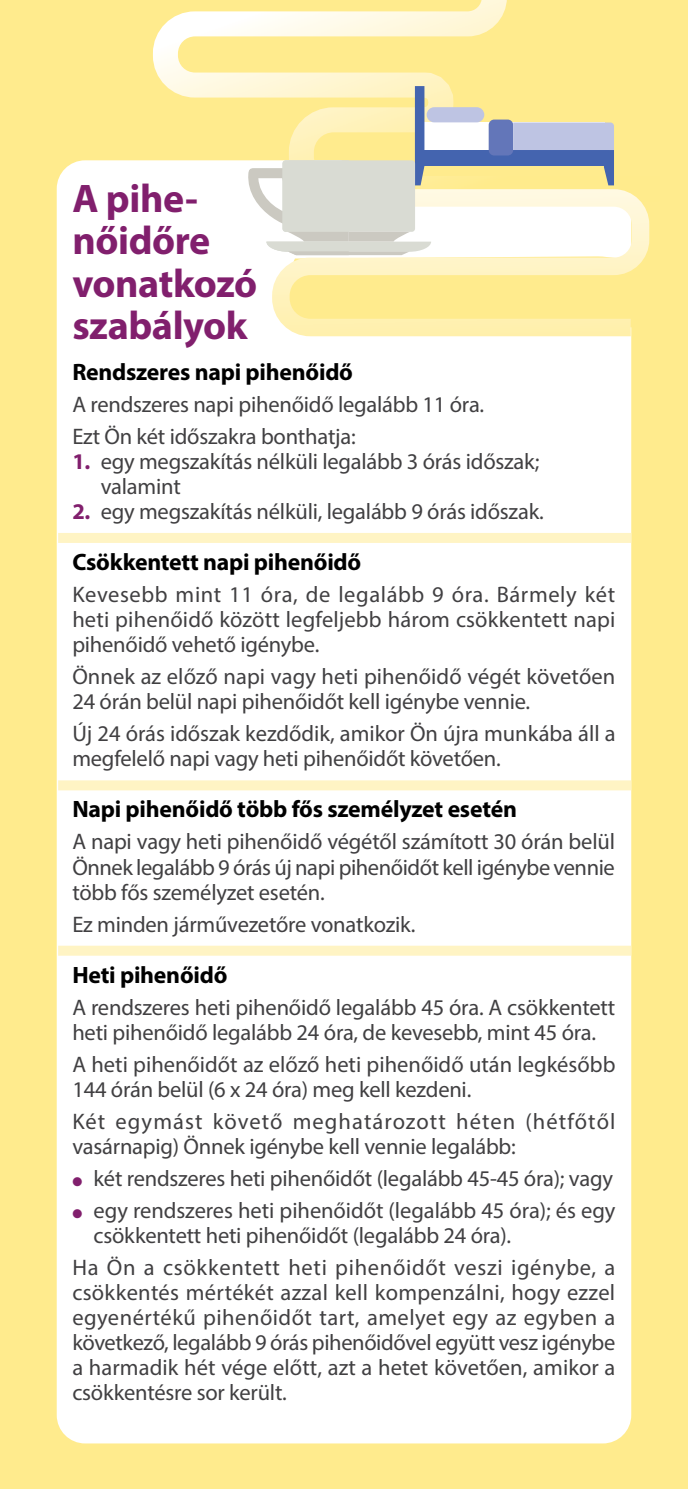
<style>
.page{position:relative;width:688px;height:1489px;background:#fff}
.page>*{position:absolute;margin:0;border:0;box-sizing:border-box;transform-origin:0 0}
.H1-TITLES_chapter{font:700 40px/42.5px "Myriad Pro";letter-spacing:-.01em;color:#811f6d}
.H2_Subtitles_with_li{font:700 23.75px "Myriad Pro";letter-spacing:-.01em;color:#000}
.H2-Subtitles_without{font:700 23.75px "Myriad Pro";letter-spacing:-.01em;color:#000}
.TEXT{font:22.5px/25px "Myriad Pro";letter-spacing:-.01em;color:#414042}
.TEXT-2{font:22.5px/25px "Myriad Pro";letter-spacing:.035em;color:#414042}
.s1{font-weight:700;color:#811f6d}
.s2{color:#811f6d}
</style>
<div class="page">
<div style="left:0;top:0;width:687px;height:1488px;background:#ffeb8d"></div>
<div style="left:57px;top:160px;width:574px;height:1283px;background:#fff;border-radius:28px"></div>
<svg style="left:140px;top:0;width:367px;height:161px"></svg>
<svg style="left:285px;top:327px;width:347px;height:18px"></svg>
<svg style="left:245px;top:86px;width:405px;height:241px"></svg>
<div style="left:58px;top:533px;width:573px;height:10px;background:#fff4c4"></div>
<div style="left:58px;top:780px;width:573px;height:10px;background:#fff4c4"></div>
<div style="left:58px;top:945px;width:573px;height:10px;background:#fff4c4"></div>
<h1 class="H1-TITLES_chapter" style="left:72px;top:175px;width:186px">A pihe&shy;nőidőre vonatkozó szabályok</h1>
<h2 class="H2-Subtitles_without" style="left:72px;top:356px;width:282px">Rendszeres napi pihenőidő</h2>
<p class="TEXT" style="left:72px;top:391px;width:413px">A rendszeres napi pihenőidő legalább 11 óra.</p>
<p class="TEXT" style="left:72px;top:423px;width:285px">Ezt Ön két időszakra bonthatja:</p>
<p class="TEXT" style="left:101px;top:448px;width:440px;text-indent:-28px"><span class="s1">1.</span> egy megszakítás nélküli legalább 3 órás időszak; valamint</p>
<p class="TEXT" style="left:72px;top:498px;width:473px"><span class="s1">2.</span> egy megszakítás nélküli, legalább 9 órás időszak.</p>
<h2 class="H2_Subtitles_with_li" style="left:72px;top:546px;width:290px">Csökkentett napi pihenőidő</h2>
<p class="TEXT" style="left:72px;top:581px;width:544px;text-align:justify">Kevesebb mint 11 óra, de legalább 9 óra. Bármely két heti pihenőidő között legfeljebb három csökkentett napi pihenőidő vehető igénybe.</p>
<p class="TEXT" style="left:72px;top:663px;width:544px">Önnek az előző napi vagy heti pihenőidő végét követően<br>24 órán belül napi pihenőidőt kell igénybe vennie.</p>
<p class="TEXT" style="left:72px;top:720px;width:544px">Új 24 órás időszak kezdődik, amikor Ön újra munkába áll a megfelelő napi vagy heti pihenőidőt követően.</p>
<h2 class="H2_Subtitles_with_li" style="left:72px;top:793px;width:446px">Napi pihenőidő több fős személyzet esetén</h2>
<p class="TEXT" style="left:72px;top:829px;width:544px;text-align:justify">A napi vagy heti pihenőidő végétől számított 30 órán belül Önnek legalább 9 órás új napi pihenőidőt kell igénybe vennie több fős személyzet esetén.</p>
<p class="TEXT" style="left:72px;top:911px;width:344px">Ez minden járművezetőre vonatkozik.</p>
<h2 class="H2_Subtitles_with_li" style="left:72px;top:959px;width:156px">Heti pihenőidő</h2>
<p class="TEXT" style="left:72px;top:994px;width:544px">A rendszeres heti pihenőidő legalább 45 óra. A csökkentett heti pihenőidő legalább 24 óra, de kevesebb, mint 45 óra.</p>
<p class="TEXT" style="left:72px;top:1051px;width:544px">A heti pihenőidőt az előző heti pihenőidő után legkésőbb<br>144 órán belül (6 x 24 óra) meg kell kezdeni.</p>
<p class="TEXT-2" style="left:72px;top:1108px;width:544px">Két egymást követő meghatározott héten (hétfőtől vasárnapig) Önnek igénybe kell vennie legalább:</p>
<p class="TEXT" style="left:72px;top:1165px;width:542px"><span class="s2">●</span> két rendszeres heti pihenőidőt (legalább 45-45 óra); vagy</p>
<p class="TEXT" style="left:94px;top:1197px;width:523px;text-indent:-21px"><span class="s2">●</span> egy rendszeres heti pihenőidőt (legalább 45 óra); és egy csökkentett heti pihenőidőt (legalább 24 óra).</p>
<p class="TEXT" style="left:72px;top:1254px;width:544px;text-align:justify">Ha Ön a csökkentett heti pihenőidőt veszi igénybe, a csökkentés mértékét azzal kell kompenzálni, hogy ezzel egyenértékű pihenőidőt tart, amelyet egy az egyben a következő, legalább 9 órás pihenőidővel együtt vesz igénybe a harmadik hét vége előtt, azt a hetet követően, amikor a csökkentésre sor került.</p>
</div>
